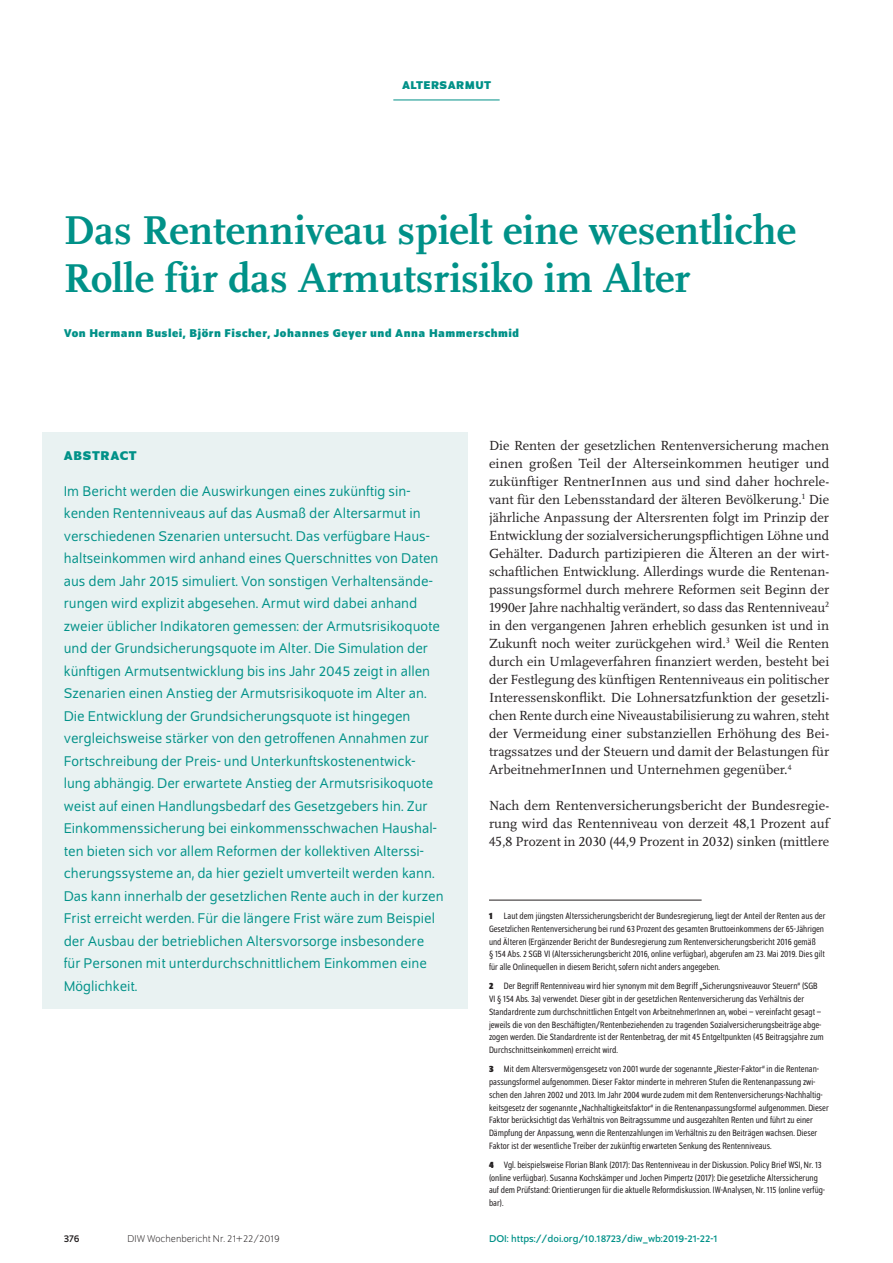
<style>
.page{position:relative;width:893px;height:1263px;background:#fff}
.page>*{position:absolute;margin:0;border:0;box-sizing:border-box;transform-origin:0 0}
.t1{font:700 42px/48px "Scala Pro";color:#009188}
.t2{font:15px/22.5px "Schumpeter Blond";color:#009188}
.t3{font:13.8px/18px "Scala Pro";color:#231f20;text-align:justify}
.t4{font:700 13.5px "Schumpeter";letter-spacing:.05em;color:#009188}
.t5{font:700 12px "Schumpeter";letter-spacing:.04em;color:#009188}
.t6{font:10.5px "Schumpeter";color:#009188}
.t7{font:300 10.5px "Schumpeter";color:#231f20}
.t8{font:10.5px "Schumpeter";color:#231f20}
.t9{font:semi-condensed 9.75px/12.8px "Schumpeter Blond";color:#231f20}
.s1{font-family:"Schumpeter";font-weight:700}
</style>
<div class="page">
<hr style="left:393px;top:100px;width:107px;height:1px;background:#009188">
<div style="left:43px;top:432px;width:425px;height:576px;background:#e9f2f2"></div>
<hr style="left:489px;top:900px;width:213px;height:1px;background:#231f20">
<p class="t5" style="left:402px;top:79px;width:91px">ALTERSARMUT</p>
<h1 class="t1" style="left:64px;top:203px;width:734px">Das Rentenniveau spielt eine wesentliche<br>Rolle für das Armutsrisiko im Alter</h1>
<p class="t5" style="left:64px;top:326px;width:457px">Von Hermann Buslei, Björn Fischer, Johannes Geyer und Anna Hammerschmid</p>
<h3 class="t4" style="left:64px;top:448px;width:75px">ABSTRACT</h3>
<p class="t2" style="left:64px;top:480px;width:381px">Im Bericht werden die Auswirkungen eines zukünftig sin&shy;kenden Rentenniveaus auf das Ausmaß der Altersarmut in verschiedenen Szenarien untersucht. Das verfügbare Haus&shy;haltseinkommen wird anhand eines Querschnittes von Daten aus dem Jahr 2015 simuliert. Von sonstigen Verhaltensände&shy;rungen wird explizit abgesehen. Armut wird dabei anhand zweier üblicher Indikatoren gemessen: der Armutsrisikoquote und der Grundsicherungsquote im Alter. Die Simulation der künftigen Armutsentwicklung bis ins Jahr 2045 zeigt in allen Szenarien einen Anstieg der Armutsrisikoquote im Alter an.<br>Die Entwicklung der Grundsicherungsquote ist hingegen vergleichsweise stärker von den getroffenen Annahmen zur Fortschreibung der Preis- und Unterkunftskostenentwick&shy;lung abhängig. Der erwartete Anstieg der Armutsrisikoquote weist auf einen Handlungsbedarf des Gesetzgebers hin. Zur Einkommenssicherung bei einkommensschwachen Haushal&shy;ten bieten sich vor allem Reformen der kollektiven Alterssi&shy;cherungssysteme an, da hier gezielt umverteilt werden kann.<br>Das kann innerhalb der gesetzlichen Rente auch in der kurzen Frist erreicht werden. Für die längere Frist wäre zum Beispiel der Ausbau der betrieblichen Altersvorsorge insbesondere für Personen mit unterdurchschnittlichem Einkommen eine Möglichkeit.</p>
<p class="t3" style="left:489px;top:436px;width:342px">Die Renten der gesetzlichen Rentenversicherung machen einen großen Teil der Alterseinkommen heutiger und zukünftiger RentnerInnen aus und sind daher hochrele&shy;vant für den Lebensstandard der älteren Bevölkerung.<sup>1</sup> Die jährliche Anpassung der Altersrenten folgt im Prinzip der Entwicklung der sozialversicherungspflichtigen Löhne und Gehälter. Dadurch partizipieren die Älteren an der wirt&shy;schaftlichen Entwicklung. Allerdings wurde die Rentenan&shy;passungsformel durch mehrere Reformen seit Beginn der 1990er Jahre nachhaltig verändert, so dass das Rentenniveau<sup>2 </sup>in den vergangenen Jahren erheblich gesunken ist und in Zukunft noch weiter zurückgehen wird.<sup>3</sup> Weil die Renten durch ein Umlageverfahren finanziert werden, besteht bei der Festlegung des künftigen Rentenniveaus ein politischer Interessenskonflikt. Die Lohnersatzfunktion der gesetzli&shy;chen Rente durch eine Niveaustabilisierung zu wahren, steht der Vermeidung einer substanziellen Erhöhung des Bei&shy;tragssatzes und der Steuern und damit der Belastungen für ArbeitnehmerInnen und Unternehmen gegenüber.<sup>4</sup></p>
<h3 class="t3" style="left:489px;top:796px;width:342px">Nach dem Rentenversicherungsbericht der Bundesregie&shy;rung wird das Rentenniveau von derzeit 48,1 Prozent auf 45,8 Prozent in 2030 (44,9 Prozent in 2032) sinken (mittlere</h3>
<p class="t9" style="left:489px;top:910px;width:338px"><span class="s1">1</span> Laut dem jüngsten Alterssicherungsbericht der Bundesregierung, liegt der Anteil der Renten aus der Gesetzlichen Rentenversicherung bei rund 63 Prozent des gesamten Bruttoeinkommens der 65-Jährigen und Älteren (Ergänzender Bericht der Bundesregierung zum Rentenversicherungsbericht 2016 gemäß<br>§ 154 Abs. 2 SGB VI (Alterssicherungsbericht 2016, online verfügbar), abgerufen am 23. Mai 2019. Dies gilt für alle Onlinequellen in diesem Bericht, sofern nicht anders angegeben.</p>
<p class="t9" style="left:489px;top:980px;width:336px"><span class="s1">2</span> Der Begriff Rentenniveau wird hier synonym mit dem Begriff „Sicherungsniveauvor Steuern“ (SGB VI § 154 Abs. 3a) verwendet. Dieser gibt in der gesetzlichen Rentenversicherung das Verhältnis der Standardrente zum durchschnittlichen Entgelt von ArbeitnehmerInnen an, wobei – vereinfacht gesagt – jeweils die von den Beschäftigten/Rentenbeziehenden zu tragenden Sozialversicherungsbeiträge abge&shy;zogen werden. Die Standardrente ist der Rentenbetrag, der mit 45 Entgeltpunkten (45 Beitragsjahre zum Durchschnittseinkommen) erreicht wird.</p>
<p class="t9" style="left:489px;top:1063px;width:341px"><span class="s1">3</span> Mit dem Altersvermögensgesetz von 2001 wurde der sogenannte „Riester-Faktor“ in die Rentenan&shy;passungsformel aufgenommen. Dieser Faktor minderte in mehreren Stufen die Rentenanpassung zwi&shy;schen den Jahren 2002 und 2013. Im Jahr 2004 wurde zudem mit dem Rentenversicherungs-Nachhaltig&shy;keitsgesetz der sogenannte „Nachhaltigkeitsfaktor“ in die Rentenanpassungsformel aufgenommen. Dieser Faktor berücksichtigt das Verhältnis von Beitragssumme und ausgezahlten Renten und führt zu einer Dämpfung der Anpassung, wenn die Rentenzahlungen im Verhältnis zu den Beiträgen wachsen. Dieser Faktor ist der wesentliche Treiber der zukünftig erwarteten Senkung des Rentenniveaus.</p>
<p class="t9" style="left:489px;top:1159px;width:338px"><span class="s1">4</span> Vgl. beispielsweise Florian Blank (2017): Das Rentenniveau in der Diskussion. Policy Brief WSI, Nr. 13 (online verfügbar). Susanna Kochskämper und Jochen Pimpertz (2017): Die gesetzliche Alterssicherung auf dem Prüfstand: Orientierungen für die aktuelle Reformdiskussion. IW-Analysen, Nr. 115 (online verfüg&shy;bar).</p>
<p class="t8" style="left:64px;top:1233px;width:17px">376</p>
<p class="t7" style="left:128px;top:1234px;width:154px">DIW Wochenbericht Nr. 21+22/2019</p>
<p class="t6" style="left:489px;top:1233px;width:230px">DOI: https://doi.org/10.18723/diw_wb:2019-21-22-1</p>
</div>
